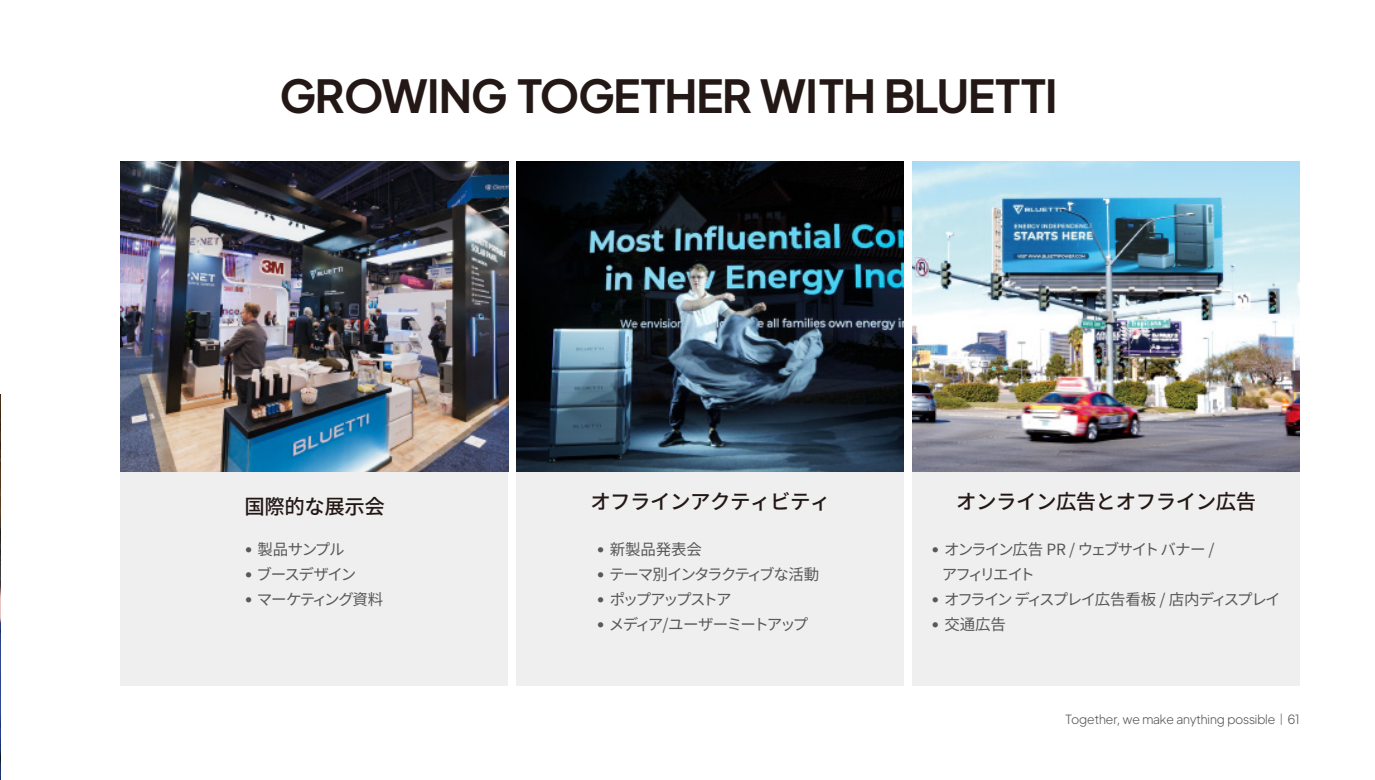
<style>
.page{position:relative;width:1375px;height:780px;background:#fff}
.page>*{position:absolute;margin:0;border:0;box-sizing:border-box;transform-origin:0 0}
.t1{font:700 45.32px "BLUETTI1.0";color:#231815}
.t2{font:500 20.47px "Noto Sans JP";letter-spacing:-.02em;color:#231815}
.t3{font:15.4px "Noto Sans JP";letter-spacing:-.1em;color:#595757}
.t4{font:15.4px/25.2px "Noto Sans JP";letter-spacing:-.125em;color:#595757}
.t5{font:15.4px "Noto Sans JP";letter-spacing:-.155em;color:#595757}
.t6{font:300 12.6px "BLUETTI1.0";color:#595757}
.s1{font-family:"Source Han Sans CN"}
</style>
<div class="page">
<div style="left:121px;top:471px;width:387px;height:214px;background:#efefef"></div>
<div style="left:516px;top:471px;width:387px;height:214px;background:#efefef"></div>
<div style="left:912px;top:471px;width:387px;height:214px;background:#efefef"></div>
<img style="left:121px;top:162px;width:387px;height:309px">
<img style="left:516px;top:162px;width:387px;height:309px">
<img style="left:912px;top:162px;width:387px;height:309px">
<img style="left:0;top:394px;width:1px;height:386px">
<h1 class="t1" style="left:280px;top:58px;width:778px">GROWING TOGETHER WITH BLUETTI</h1>
<h2 class="t2" style="left:244px;top:495px;width:142px">国際的な展示会</h2>
<p class="t3" style="left:246px;top:540px;width:100px"><sup>●</sup> 製品サンプル</p>
<p class="t3" style="left:246px;top:565px;width:112px"><sup>●</sup> ブースデザイン</p>
<p class="t3" style="left:246px;top:590px;width:139px"><sup>●</sup> マーケティング資料</p>
<h2 class="t2" style="left:590px;top:490px;width:242px">オフラインアクティビティ</h2>
<h2 class="t2" style="left:955px;top:490px;width:301px">オンライン広告とオフライン広告</h2>
<p class="t3" style="left:598px;top:540px;width:105px"><sup>●</sup> 新製品発表会</p>
<p class="t3" style="left:598px;top:565px;width:223px"><sup>●</sup> テーマ別インタラクティブな活動</p>
<p class="t5" style="left:598px;top:590px;width:135px"><sup>●</sup> ポップアップストア</p>
<p class="t4" style="left:598px;top:612px;width:212px"><sup>●</sup> メディア/ユーザーミートアップ</p>
<p class="t4" style="left:941px;top:536px;width:274px;text-indent:-9px"><sup>●</sup> オンライン広告 PR / ウェブサイト バナー /アフィリエイト</p>
<p class="t3" style="left:932px;top:590px;width:349px"><sup>●</sup> オフライン ディスプレイ広告看板 / 店内ディスプレイ</p>
<p class="t3" style="left:932px;top:615px;width:75px"><sup>●</sup> 交通広告</p>
<p class="t6" style="left:1064px;top:709px;width:236px">Together, we make anything possible<span class="s1">丨</span>61</p>
</div>
